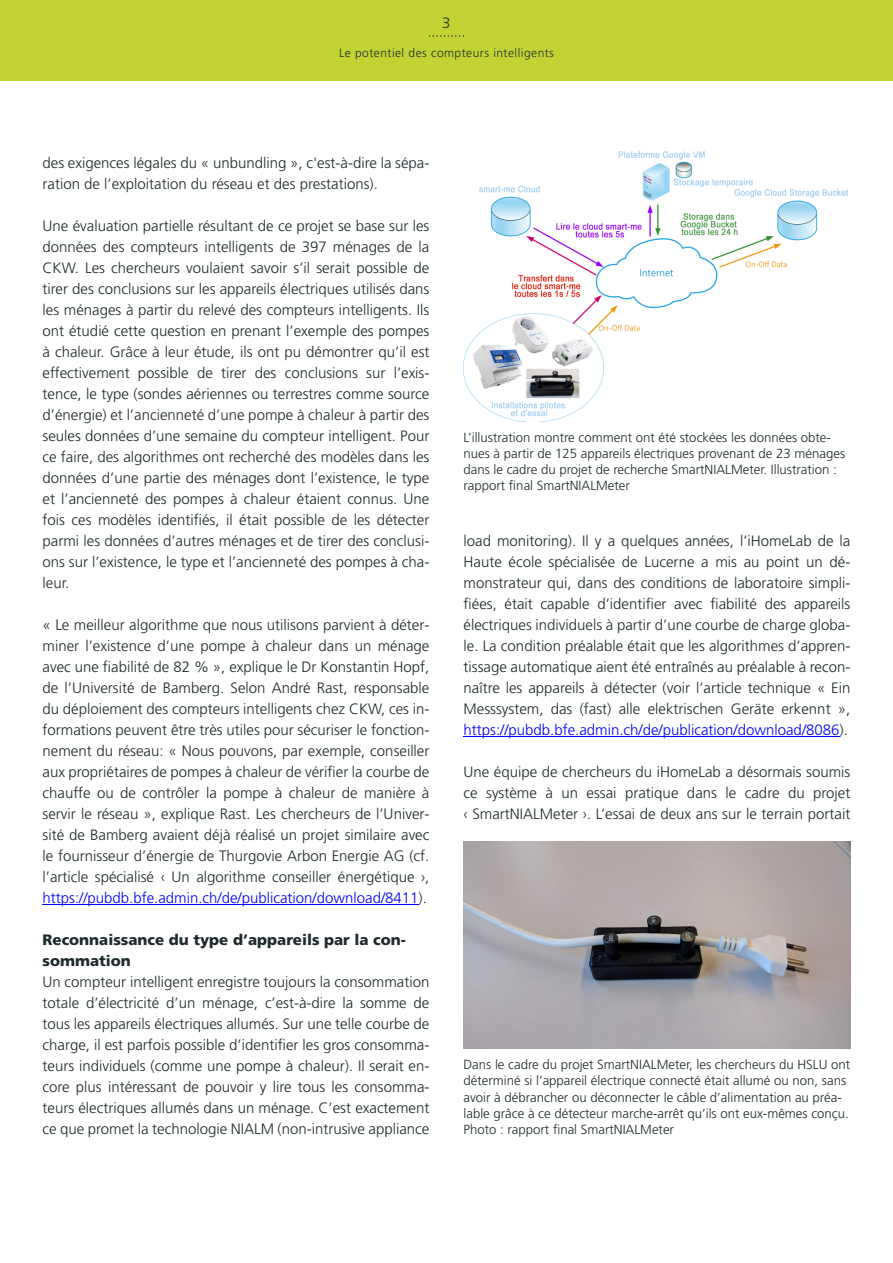
<style>
.page{position:relative;width:893px;height:1263px;background:#fff}
.page>*{position:absolute;margin:0;border:0;box-sizing:border-box;transform-origin:0 0}
.t1{font:300 15px/21px "Frutiger LT Std";color:#1e2a2c;text-align:justify}
.t2{font:900 15px/21px "Frutiger LT Std";color:#1e2a2c}
.t3{font:300 15px "Frutiger LT Std";color:#213131}
.t4{font:300 13.2px/16.2px "Frutiger LT Std";color:#1e2a2c}
.t5{font:300 12px "Frutiger LT Std";letter-spacing:.04em;color:#213131}
.s1{color:#00f}
</style>
<div class="page">
<div style="left:0;top:0;width:893px;height:81px;background:#c3d333"></div>
<svg style="left:429px;top:35px;width:34px;height:2px"></svg>
<hr style="left:43px;top:904px;width:376px;height:1px;background:#00f">
<img style="left:463px;top:151px;width:386px;height:270px">
<hr style="left:463px;top:736px;width:376px;height:1px;background:#00f">
<img style="left:463px;top:841px;width:387px;height:208px">
<p class="t3" style="left:442px;top:17px;width:10px">3</p>
<p class="t5" style="left:339px;top:48px;width:216px">Le potentiel des compteurs intelligents</p>
<p class="t1" style="left:43px;top:154px;width:388px">des exigences légales du « unbundling », c'est-à-dire la sépa&shy;ration de l’exploitation du réseau et des prestations).</p>
<p class="t1" style="left:43px;top:217px;width:388px">Une évaluation partielle résultant de ce projet se base sur les données des compteurs intelligents de 397 ménages de la CKW. Les chercheurs voulaient savoir s’il serait possible de tirer des conclusions sur les appareils électriques utilisés dans les ménages à partir du relevé des compteurs intelligents. Ils ont étudié cette question en prenant l’exemple des pompes à chaleur. Grâce à leur étude, ils ont pu démontrer qu’il est effectivement possible de tirer des conclusions sur l’exis&shy;tence, le type (sondes aériennes ou terrestres comme source d’énergie) et l’ancienneté d’une pompe à chaleur à partir des seules données d’une semaine du compteur intelligent. Pour ce faire, des algorithmes ont recherché des modèles dans les données d’une partie des ménages dont l’existence, le type et l’ancienneté des pompes à chaleur étaient connus. Une fois ces modèles identifiés, il était possible de les détecter parmi les données d’autres ménages et de tirer des conclusi&shy;ons sur l’existence, le type et l’ancienneté des pompes à cha&shy;leur.</p>
<p class="t1" style="left:43px;top:616px;width:388px">« Le meilleur algorithme que nous utilisons parvient à déter&shy;miner l’existence d’une pompe à chaleur dans un ménage avec une fiabilité de 82 % », explique le Dr Konstantin Hopf, de l’Université de Bamberg. Selon André Rast, responsable du déploiement des compteurs intelligents chez CKW, ces in&shy;formations peuvent être très utiles pour sécuriser le fonction&shy;nement du réseau: « Nous pouvons, par exemple, conseiller aux propriétaires de pompes à chaleur de vérifier la courbe de chauffe ou de contrôler la pompe à chaleur de manière à servir le réseau », explique Rast. Les chercheurs de l’Univer&shy;sité de Bamberg avaient déjà réalisé un projet similaire avec le fournisseur d’énergie de Thurgovie Arbon Energie AG (cf. l’article spécialisé ‹ Un algorithme conseiller énergétique ›, <span class="s1">https://pubdb.bfe.admin.ch/de/publication/download/8411</span>).</p>
<p class="t2" style="left:43px;top:931px;width:365px">Reconnaissance du type d’appareils par la con&shy;sommation</p>
<p class="t1" style="left:43px;top:973px;width:388px">Un compteur intelligent enregistre toujours la consommation totale d’électricité d’un ménage, c’est-à-dire la somme de tous les appareils électriques allumés. Sur une telle courbe de charge, il est parfois possible d’identifier les gros consomma&shy;teurs individuels (comme une pompe à chaleur). Il serait en&shy;core plus intéressant de pouvoir y lire tous les consomma&shy;teurs électriques allumés dans un ménage. C’est exactement ce que promet la technologie NIALM (non-intrusive appliance</p>
<p class="t4" style="left:463px;top:430px;width:383px">L’illustration montre comment ont été stockées les données obte&shy;nues à partir de 125 appareils électriques provenant de 23 ménages dans le cadre du projet de recherche SmartNIALMeter. Illustration : rapport final SmartNIALMeter</p>
<p class="t1" style="left:463px;top:532px;width:388px">load monitoring). Il y a quelques années, l’iHomeLab de la Haute école spécialisée de Lucerne a mis au point un dé&shy;monstrateur qui, dans des conditions de laboratoire simpli&shy;fiées, était capable d’identifier avec fiabilité des appareils électriques individuels à partir d’une courbe de charge globa&shy;le. La condition préalable était que les algorithmes d’appren&shy;tissage automatique aient été entraînés au préalable à recon&shy;naître les appareils à détecter (voir l’article technique « Ein Messsystem, das (fast) alle elektrischen Geräte erkennt », <span class="s1">https://pubdb.bfe.admin.ch/de/publication/download/8086</span>).</p>
<p class="t1" style="left:463px;top:763px;width:388px">Une équipe de chercheurs du iHomeLab a désormais soumis ce système à un essai pratique dans le cadre du projet ‹ SmartNIALMeter ›. L’essai de deux ans sur le terrain portait</p>
<p class="t4" style="left:463px;top:1058px;width:388px">Dans le cadre du projet SmartNIALMeter, les chercheurs du HSLU ont déterminé si l’appareil électrique connecté était allumé ou non, sans avoir à débrancher ou déconnecter le câble d’alimentation au préa&shy;lable grâce à ce détecteur marche-arrêt qu’ils ont eux-mêmes conçu.<br>Photo : rapport final SmartNIALMeter</p>
</div>
